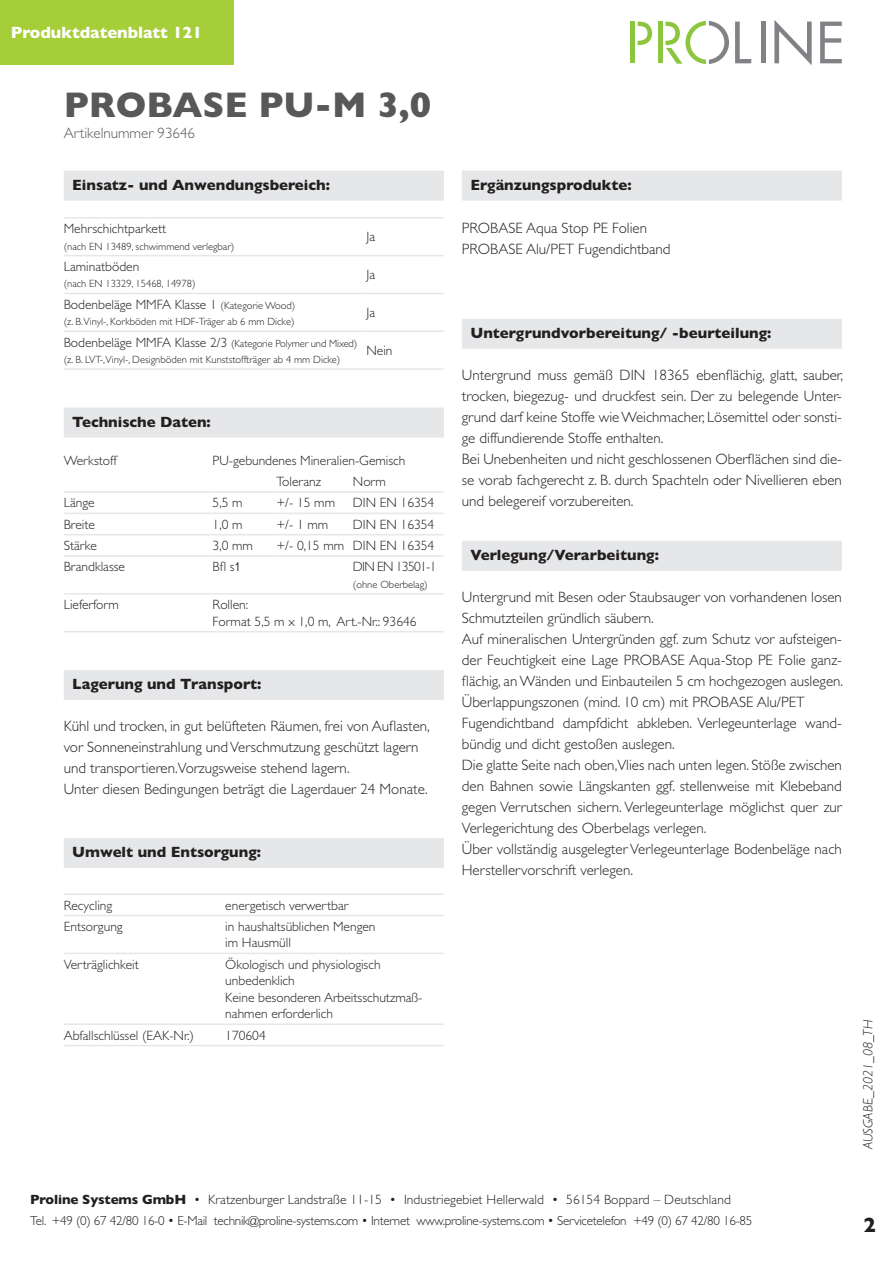
<style>
.page{position:relative;width:893px;height:1263px;background:#fff}
.page>*{position:absolute;margin:0;border:0;box-sizing:border-box;transform-origin:0 0}
.t1{font:700 36px "Gill Sans";color:#57585a}
.t2{font:700 21px "Gill Sans";color:#231f20}
.t3{font:700 16.5px "Gill Sans";color:#fff}
.t4{font:300 15px/21px "Gill Sans";color:#231f20}
.t5{font:700 15px "Gill Sans";color:#231f20}
.t6{font:300 15px "Gill Sans";color:#57585a}
.t7{font:300 13.5px/16.5px "Gill Sans";color:#231f20}
.t8{font:italic 300 13.5px "Gill Sans";color:#231f20}
.t9{font:300 13.5px "Gill Sans";letter-spacing:-.05em;color:#231f20}
.t10{font:300 13.05px "Gill Sans";letter-spacing:-.02em;color:#231f20}
.t11{font:300 10.5px/16.5px "Gill Sans";color:#231f20}
.s1{font-size:10.5px}
.s2{font-size:13.5px}
.s3{font-family:"Arial Narrow";font-weight:400;font-size:12px}
.s4{font-weight:700}
</style>
<div class="page">
<div style="left:64px;top:171px;width:380px;height:30px;background:#e6e7e9"></div>
<div style="left:64px;top:407px;width:380px;height:30px;background:#e6e7e9"></div>
<div style="left:64px;top:670px;width:380px;height:30px;background:#e6e7e9"></div>
<div style="left:64px;top:838px;width:380px;height:30px;background:#e6e7e9"></div>
<hr style="left:64px;top:217px;width:303px;height:2px;background:#e6e7e9">
<hr style="left:367px;top:217px;width:77px;height:2px;background:#e6e7e9">
<hr style="left:64px;top:255px;width:303px;height:1px;background:#e6e7e9">
<hr style="left:367px;top:255px;width:77px;height:1px;background:#e6e7e9">
<hr style="left:64px;top:293px;width:303px;height:1px;background:#e6e7e9">
<hr style="left:367px;top:293px;width:77px;height:1px;background:#e6e7e9">
<hr style="left:64px;top:330px;width:303px;height:2px;background:#e6e7e9">
<hr style="left:367px;top:330px;width:77px;height:2px;background:#e6e7e9">
<hr style="left:367px;top:368px;width:77px;height:2px;background:#e6e7e9">
<hr style="left:64px;top:368px;width:303px;height:2px;background:#e6e7e9">
<hr style="left:213px;top:491px;width:63px;height:2px;background:#e6e7e9">
<hr style="left:276px;top:491px;width:77px;height:2px;background:#e6e7e9">
<hr style="left:353px;top:491px;width:91px;height:2px;background:#e6e7e9">
<hr style="left:64px;top:513px;width:149px;height:1px;background:#e6e7e9">
<hr style="left:213px;top:513px;width:63px;height:1px;background:#e6e7e9">
<hr style="left:276px;top:513px;width:77px;height:1px;background:#e6e7e9">
<hr style="left:353px;top:513px;width:91px;height:1px;background:#e6e7e9">
<hr style="left:64px;top:534px;width:149px;height:1px;background:#e6e7e9">
<hr style="left:213px;top:534px;width:63px;height:1px;background:#e6e7e9">
<hr style="left:276px;top:534px;width:77px;height:1px;background:#e6e7e9">
<hr style="left:353px;top:534px;width:91px;height:1px;background:#e6e7e9">
<hr style="left:213px;top:555px;width:63px;height:2px;background:#e6e7e9">
<hr style="left:276px;top:555px;width:77px;height:2px;background:#e6e7e9">
<hr style="left:353px;top:555px;width:91px;height:2px;background:#e6e7e9">
<hr style="left:213px;top:593px;width:63px;height:2px;background:#e6e7e9">
<hr style="left:276px;top:593px;width:77px;height:2px;background:#e6e7e9">
<hr style="left:353px;top:593px;width:91px;height:2px;background:#e6e7e9">
<hr style="left:213px;top:631px;width:63px;height:1px;background:#e6e7e9">
<hr style="left:276px;top:631px;width:77px;height:1px;background:#e6e7e9">
<hr style="left:353px;top:631px;width:91px;height:1px;background:#e6e7e9">
<hr style="left:64px;top:491px;width:149px;height:2px;background:#e6e7e9">
<hr style="left:64px;top:555px;width:149px;height:2px;background:#e6e7e9">
<hr style="left:64px;top:593px;width:149px;height:2px;background:#e6e7e9">
<hr style="left:64px;top:631px;width:149px;height:1px;background:#e6e7e9">
<hr style="left:225px;top:893px;width:219px;height:2px;background:#e6e7e9">
<hr style="left:225px;top:915px;width:219px;height:1px;background:#e6e7e9">
<hr style="left:225px;top:953px;width:219px;height:1px;background:#e6e7e9">
<hr style="left:225px;top:1023px;width:219px;height:2px;background:#e6e7e9">
<hr style="left:225px;top:1045px;width:219px;height:1px;background:#e6e7e9">
<hr style="left:64px;top:893px;width:161px;height:2px;background:#e6e7e9">
<hr style="left:64px;top:915px;width:161px;height:1px;background:#e6e7e9">
<hr style="left:64px;top:953px;width:161px;height:1px;background:#e6e7e9">
<hr style="left:64px;top:1023px;width:161px;height:2px;background:#e6e7e9">
<hr style="left:64px;top:1045px;width:161px;height:1px;background:#e6e7e9">
<div style="left:462px;top:171px;width:380px;height:30px;background:#e6e7e9"></div>
<div style="left:462px;top:319px;width:380px;height:30px;background:#e6e7e9"></div>
<div style="left:462px;top:541px;width:380px;height:30px;background:#e6e7e9"></div>
<div style="left:0;top:0;width:234px;height:64px;background:#a6ce39"></div>
<svg style="left:638px;top:22px;width:14px;height:23px"></svg>
<div style="left:630px;top:22px;width:5px;height:41px;background:#8bc63e"></div>
<hr style="left:658px;top:22px;width:4px;height:41px;background:#8bc63e">
<svg style="left:665px;top:21px;width:64px;height:43px"></svg>
<svg style="left:735px;top:22px;width:16px;height:41px"></svg>
<div style="left:761px;top:22px;width:5px;height:41px;background:#808285"></div>
<svg style="left:774px;top:20px;width:38px;height:44px"></svg>
<svg style="left:820px;top:22px;width:22px;height:41px"></svg>
<p class="t3" style="left:11px;top:19px;width:193px">Produktdatenblatt 121</p>
<h1 class="t1" style="left:64px;top:76px;width:369px">PROBASE PU-M 3,0</h1>
<p class="t6" style="left:64px;top:121px;width:133px">Artikelnummer 93646</p>
<p class="t5" style="left:72px;top:173px;width:259px">Einsatz- und Anwendungsbereich:</p>
<p class="t7" style="left:64px;top:220px;width:104px">Mehrschichtparkett</p>
<p class="t11" style="left:64px;top:237px;width:172px">(nach EN 13489, schwimmend verlegbar)</p>
<p class="t7" style="left:64px;top:258px;width:77px">Laminatböden</p>
<p class="t11" style="left:64px;top:275px;width:133px">(nach EN 13329, 15468, 14978)</p>
<p class="t7" style="left:64px;top:295px;width:233px">Bodenbeläge MMFA Klasse 1 <span class="s1">(Kategorie Wood)</span></p>
<p class="t11" style="left:64px;top:313px;width:232px">(z. B.Vinyl-, Korkböden mit HDF-Träger ab 6 mm Dicke)</p>
<p class="t7" style="left:367px;top:228px;width:10px">Ja</p>
<p class="t7" style="left:367px;top:266px;width:10px">Ja</p>
<p class="t7" style="left:367px;top:304px;width:10px">Ja</p>
<p class="t11" style="left:64px;top:334px;width:295px"><span class="s2">Bodenbeläge MMFA Klasse 2/3</span> (Kategorie Polymer und Mixed) (z. B. LVT-,Vinyl-, Designböden mit Kunststoffträger ab 4 mm Dicke)</p>
<p class="t7" style="left:367px;top:342px;width:28px">Nein</p>
<p class="t5" style="left:72px;top:410px;width:140px">Technische Daten:</p>
<p class="t7" style="left:64px;top:451px;width:54px">Werkstoff</p>
<p class="t7" style="left:276px;top:449px;width:131px;line-height:21.3px;text-indent:-64px">PU-gebundenes Mineralien-Gemisch<br>Toleranz</p>
<p class="t7" style="left:353px;top:473px;width:34px">Norm</p>
<p class="t7" style="left:64px;top:494px;width:32px">Länge</p>
<p class="t7" style="left:213px;top:494px;width:32px">5,5 m</p>
<p class="t7" style="left:276px;top:494px;width:60px">+/- 15 mm</p>
<p class="t7" style="left:353px;top:494px;width:83px">DIN EN 16354</p>
<p class="t7" style="left:64px;top:515px;width:33px">Breite</p>
<p class="t7" style="left:213px;top:515px;width:32px">1,0 m</p>
<p class="t7" style="left:276px;top:515px;width:53px">+/- 1 mm</p>
<p class="t7" style="left:353px;top:515px;width:83px">DIN EN 16354</p>
<p class="t7" style="left:64px;top:537px;width:35px">Stärke</p>
<p class="t7" style="left:213px;top:537px;width:42px">3,0 mm</p>
<p class="t7" style="left:276px;top:537px;width:159px">+/- 0,15 mm DIN EN 16354</p>
<p class="t7" style="left:64px;top:558px;width:63px">Brandklasse</p>
<p class="t7" style="left:213px;top:558px;width:29px">Bfl s<span class="s3">1</span></p>
<p class="t9" style="left:353px;top:556px;width:85px">DIN EN 13501-1</p>
<p class="t11" style="left:353px;top:576px;width:76px">(ohne Oberbelag)</p>
<p class="t7" style="left:64px;top:596px;width:56px">Lieferform</p>
<p class="t7" style="left:213px;top:596px;width:205px">Rollen:<br>Format 5,5 m x 1,0 m, Art.-Nr.: 93646</p>
<p class="t5" style="left:72px;top:672px;width:191px">Lagerung und Transport:</p>
<p class="t4" style="left:64px;top:715px;width:368px">Kühl und trocken, in gut belüfteten Räumen, frei von Auflasten, vor Sonneneinstrahlung und Verschmutzung geschützt lagern und transportieren.Vorzugsweise stehend lagern.<br>Unter diesen Bedingungen beträgt die Lagerdauer 24 Monate.</p>
<p class="t5" style="left:72px;top:840px;width:190px">Umwelt und Entsorgung:</p>
<p class="t7" style="left:64px;top:896px;width:50px">Recycling</p>
<p class="t7" style="left:225px;top:896px;width:125px">energetisch verwertbar</p>
<p class="t7" style="left:64px;top:917px;width:60px">Entsorgung</p>
<p class="t7" style="left:225px;top:917px;width:152px">in haushaltsüblichen Mengen im Hausmüll</p>
<p class="t7" style="left:64px;top:955px;width:77px">Verträglichkeit</p>
<p class="t7" style="left:225px;top:955px;width:199px">Ökologisch und physiologisch unbedenklich<br>Keine besonderen Arbeitsschutzmaß&shy;nahmen erforderlich</p>
<p class="t7" style="left:64px;top:1026px;width:132px">Abfallschlüssel (EAK-Nr.)</p>
<p class="t7" style="left:225px;top:1026px;width:42px">170604</p>
<p class="t5" style="left:470px;top:173px;width:163px">Ergänzungsprodukte:</p>
<p class="t4" style="left:462px;top:217px;width:210px">PROBASE Aqua Stop PE Folien<br>PROBASE Alu/PET Fugendichtband</p>
<p class="t5" style="left:470px;top:321px;width:302px">Untergrundvorbereitung/ -beurteilung:</p>
<p class="t4" style="left:462px;top:364px;width:383px">Untergrund muss gemäß DIN 18365 ebenflächig, glatt, sauber, trocken, biegezug- und druckfest sein. Der zu belegende Unter&shy;grund darf keine Stoffe wie Weichmacher, Lösemittel oder sonsti&shy;ge diffundierende Stoffe enthalten.<br>Bei Unebenheiten und nicht geschlossenen Oberflächen sind die&shy;se vorab fachgerecht z. B. durch Spachteln oder Nivellieren eben und belegereif vorzubereiten.</p>
<p class="t5" style="left:470px;top:543px;width:190px">Verlegung/Verarbeitung:</p>
<p class="t4" style="left:462px;top:586px;width:383px">Untergrund mit Besen oder Staubsauger von vorhandenen losen Schmutzteilen gründlich säubern.<br>Auf mineralischen Untergründen ggf. zum Schutz vor aufsteigen&shy;der Feuchtigkeit eine Lage PROBASE Aqua-Stop PE Folie ganz&shy;flächig, an Wänden und Einbauteilen 5 cm hochgezogen auslegen.<br>Überlappungszonen (mind. 10 cm) mit PROBASE Alu/PET Fugendichtband dampfdicht abkleben. Verlegeunterlage wand&shy;bündig und dicht gestoßen auslegen.<br>Die glatte Seite nach oben,Vlies nach unten legen. Stöße zwischen den Bahnen sowie Längskanten ggf. stellenweise mit Klebeband gegen Verrutschen sichern. Verlegeunterlage möglichst quer zur Verlegerichtung des Oberbelags verlegen.<br>Über vollständig ausgelegter Verlegeunterlage Bodenbeläge nach Herstellervorschrift verlegen.</p>
<p class="t8" style="left:860px;top:1149px;width:131px;rotate:-90deg">AUSGABE_2021_08_TH</p>
<p class="t7" style="left:30px;top:1190px;width:702px"><span class="s4">Proline Systems GmbH</span> • Kratzenburger Landstraße 11-15 • Industriegebiet Hellerwald • 56154 Boppard – Deutschland</p>
<p class="t10" style="left:30px;top:1210px;width:724px">Tel. +49 (0) 67 42/80 16-0 <span class="s2">•</span> E-Mail technik@proline-systems.com <span class="s2">•</span> Internet www.proline-systems.com <span class="s2">•</span> Servicetelefon +49 (0) 67 42/80 16-85</p>
<h2 class="t2" style="left:863px;top:1208px;width:14px">2</h2>
</div>
